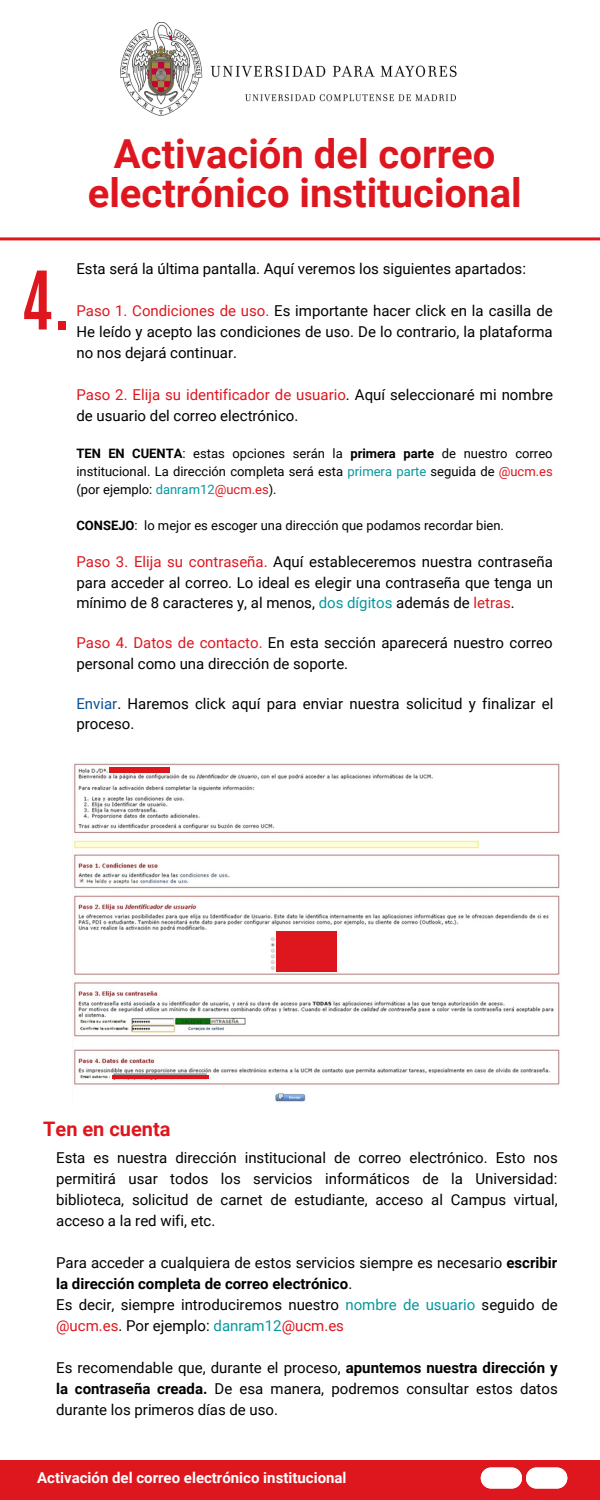
<style>
.page{position:relative;width:600px;height:1500px;background:#fff}
.page>*{position:absolute;margin:0;border:0;box-sizing:border-box;transform-origin:0 0}
.t1{font:700 68.5px "Antonio";color:#de171f}
.t2{font:700 40px/38.2px "Roboto";color:#de171f;text-align:center}
.t3{font:700 20px "Roboto";color:#de171f}
.t4{font:15px/21px "Roboto";color:#000;text-align:justify}
.t5{font:700 15px "Roboto";color:#fff}
.t6{font:13px/18px "Roboto";color:#000;text-align:justify}
.s1{color:#de171f}
.s2{font-weight:700}
.s3{color:#03989e}
.s4{color:#0c5096}
</style>
<div class="page">
<div style="left:0;top:1460px;width:600px;height:40px;background:#de171f"></div>
<hr style="left:0;top:237px;width:600px;height:3px;background:#de171f">
<svg style="left:481px;top:1468px;width:86px;height:21px;background:#faddde"></svg>
<img style="left:72px;top:763px;width:488px;height:339px">
<div style="left:276px;top:932px;width:61px;height:40px;background:#de171f"></div>
<div style="left:110px;top:768px;width:60px;height:5px;background:#de171f"></div>
<hr style="left:112px;top:1075px;width:97px;height:4px;background:#de171f">
<img style="left:121px;top:22px;width:336px;height:94px">
<h2 class="t2" style="left:88px;top:136px;width:435px">Activación del correo electrónico institucional</h2>
<h1 class="t1" style="left:21px;top:251px;width:51px">4.</h1>
<p class="t4" style="left:76px;top:259px;width:451px">Esta será la última pantalla. Aquí veremos los siguientes apartados:</p>
<p class="t4" style="left:76px;top:301px;width:478px"><span class="s1">Paso 1. Condiciones de uso.</span> Es importante hacer click en la casilla de He leído y acepto las condiciones de uso. De lo contrario, la plataforma no nos dejará continuar.</p>
<p class="t4" style="left:76px;top:385px;width:478px"><span class="s1">Paso 2. Elija su identificador de usuario</span>. Aquí seleccionaré mi nombre de usuario del correo electrónico.</p>
<p class="t6" style="left:76px;top:444px;width:478px"><span class="s2">TEN EN CUENTA</span>: estas opciones serán la <span class="s2">primera parte</span> de nuestro correo institucional. La dirección completa será esta <span class="s3">primera parte</span> seguida de <span class="s1">@ucm.es </span>(por ejemplo: <span class="s3">danram12</span><span class="s1">@ucm.es</span>).</p>
<p class="t6" style="left:76px;top:516px;width:429px"><span class="s2">CONSEJO</span>: lo mejor es escoger una dirección que podamos recordar bien.</p>
<p class="t4" style="left:76px;top:552px;width:478px;line-height:20.2px"><span class="s1">Paso 3. Elija su contraseña.</span> Aquí estableceremos nuestra contraseña para acceder al correo. Lo ideal es elegir una contraseña que tenga un mínimo de 8 caracteres y, al menos, <span class="s3">dos dígitos</span> además de <span class="s1">letras</span>.</p>
<p class="t4" style="left:76px;top:633px;width:478px;line-height:20.2px"><span class="s1">Paso 4. Datos de contacto.</span> En esta sección aparecerá nuestro correo personal como una dirección de soporte.</p>
<p class="t4" style="left:76px;top:694px;width:478px;line-height:20.2px"><span class="s4">Enviar</span>. Haremos click aquí para enviar nuestra solicitud y finalizar el proceso.</p>
<h3 class="t3" style="left:43px;top:1118px;width:129px">Ten en cuenta</h3>
<p class="t4" style="left:56px;top:1147px;width:503px">Esta es nuestra dirección institucional de correo electrónico. Esto nos permitirá usar todos los servicios informáticos de la Universidad: biblioteca, solicitud de carnet de estudiante, acceso al Campus virtual, acceso a la red wifi, etc.</p>
<p class="t4" style="left:56px;top:1252px;width:503px;text-align:left">Para acceder a cualquiera de estos servicios siempre es necesario <span class="s2">escribir la dirección completa de correo electrónico</span>.<br>Es decir, siempre introduciremos nuestro <span class="s3">nombre de usuario</span> seguido de <span class="s1">@ucm.es</span>. Por ejemplo: <span class="s3">danram12</span><span class="s1">@ucm.es</span></p>
<p class="t4" style="left:56px;top:1357px;width:503px">Es recomendable que, durante el proceso, <span class="s2">apuntemos nuestra dirección y la contraseña creada.</span> De esa manera, podremos consultar estos datos durante los primeros días de uso.</p>
<p class="t5" style="left:37px;top:1469px;width:311px">Activación del correo electrónico institucional</p>
</div>
